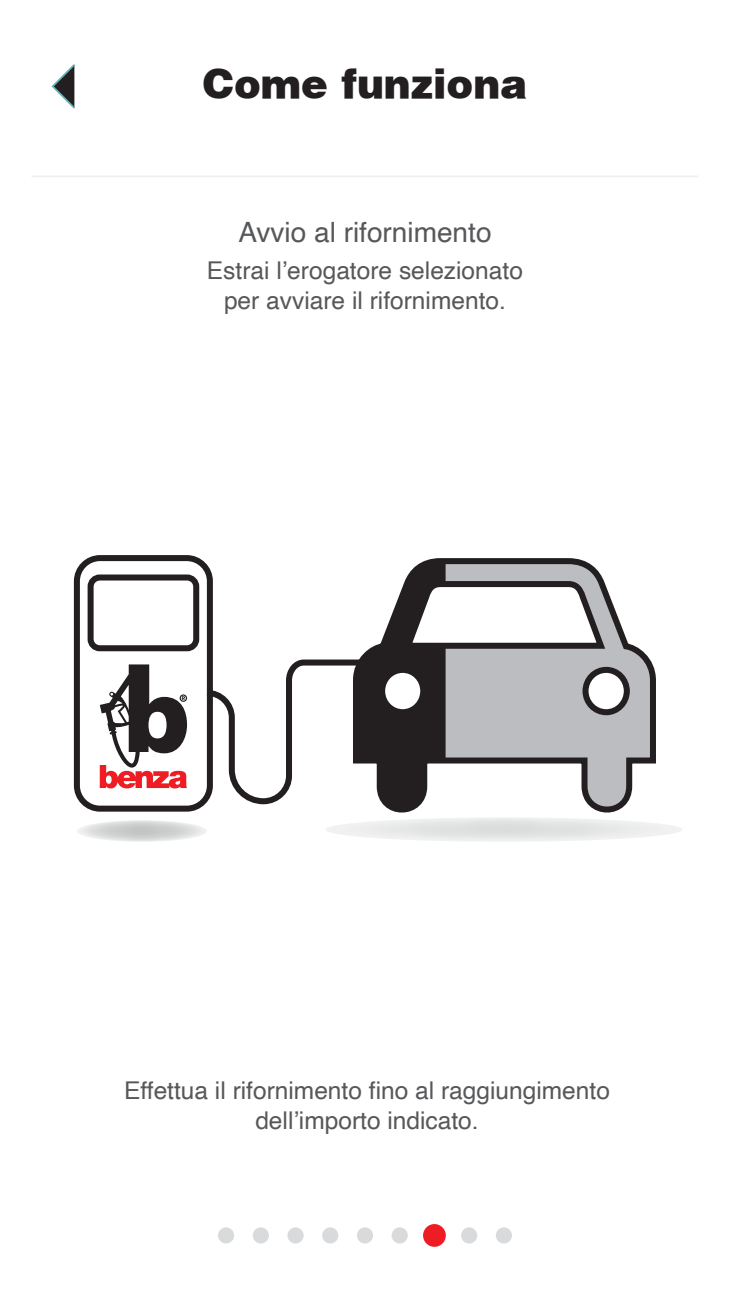
<style>
.page{position:relative;width:730px;height:1299px;background:#fff}
.page>*{position:absolute;margin:0;border:0;box-sizing:border-box;transform-origin:0 0}
.t1{font:900 40.25px "Helvetica";color:#231f20}
.t2{font:28px "Helvetica";color:#57585a}
.t3{font:24.5px/29.4px "Helvetica";color:#57585a;text-align:center}
</style>
<div class="page">
<hr style="left:31px;top:175px;width:667px;height:2px;background:#f0f1ef">
<div style="left:74px;top:555px;width:139px;height:256px;border:6px solid #231f20;border-radius:23px"></div>
<svg style="left:424px;top:558px;width:232px;height:255px"></svg>
<svg style="left:201px;top:561px;width:408px;height:252px"></svg>
<div style="left:88px;top:574px;width:111px;height:77px;border:6px solid #231f20;border-radius:9px"></div>
<svg style="left:585px;top:670px;width:42px;height:42px"></svg>
<div style="left:582px;top:667px;width:48px;height:48px;border:6px solid #231f20;border-radius:50%"></div>
<svg style="left:77px;top:820px;width:130px;height:22px;background:#d9dada"></svg>
<svg style="left:325px;top:817px;width:357px;height:25px;fill:#e9eaea"></svg>
<div style="left:253px;top:1227px;width:16px;height:16px;background:#d9dadb;border-radius:50%"></div>
<div style="left:287px;top:1227px;width:17px;height:16px;background:#d9dadb;border-radius:50%"></div>
<div style="left:322px;top:1227px;width:16px;height:16px;background:#d9dadb;border-radius:50%"></div>
<div style="left:357px;top:1227px;width:16px;height:16px;background:#d9dadb;border-radius:50%"></div>
<div style="left:391px;top:1227px;width:17px;height:16px;background:#d9dadb;border-radius:50%"></div>
<div style="left:423px;top:1224px;width:23px;height:22px;background:#ee1d23;border-radius:50%"></div>
<div style="left:461px;top:1227px;width:16px;height:16px;background:#d9dadb;border-radius:50%"></div>
<div style="left:496px;top:1227px;width:16px;height:16px;background:#d9dadb;border-radius:50%"></div>
<div style="left:218px;top:1227px;width:16px;height:16px;background:#d9dadb;border-radius:50%"></div>
<svg style="left:51px;top:64px;width:24px;height:45px"></svg>
<svg style="left:100px;top:664px;width:87px;height:124px"></svg>
<h1 class="t1" style="left:203px;top:57px;width:326px">Come funziona</h1>
<p class="t2" style="left:238px;top:211px;width:255px">Avvio al rifornimento</p>
<p class="t3" style="left:207px;top:257px;width:317px">Estrai l’erogatore selezionato per avviare il rifornimento.</p>
<p class="t3" style="left:124px;top:1076px;width:487px">Effettua il rifornimento fino al raggiungimento dell’importo indicato.</p>
</div>
